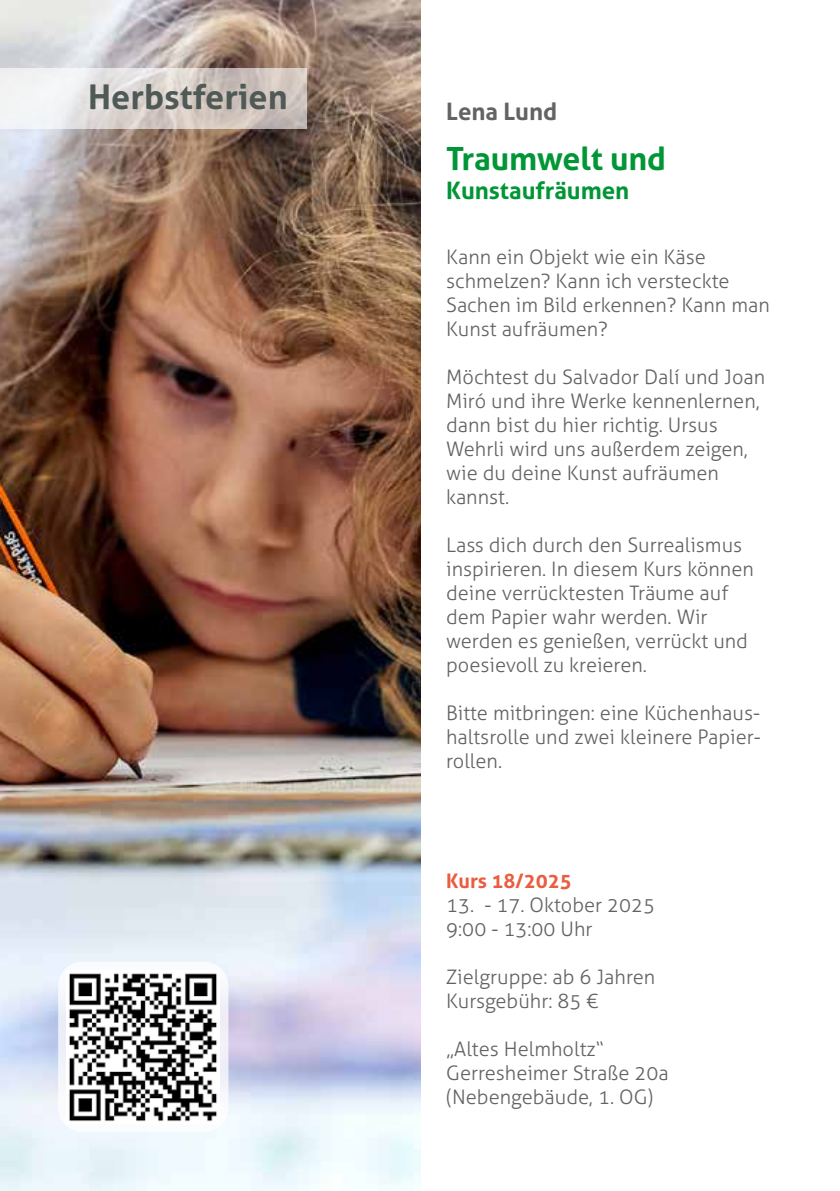
<style>
.page{position:relative;width:840px;height:1191px;background:#fff}
.page>*{position:absolute;margin:0;border:0;box-sizing:border-box;transform-origin:0 0}
.t1{font:700 34px "Aller";color:#4f5a56}
.t2{font:700 32px "Aller";color:#009636}
.t3{font:700 24px "Aller";color:#009636}
.t4{font:700 24px "Aller";color:#646363}
.t5{font:300 20px/24px "Aller";color:#646363}
.t6{font:700 20px "Aller";color:#eb5d40}
</style>
<div class="page">
<img style="left:0;top:0;width:420px;height:1191px">
<svg style="left:0;top:68px;width:306px;height:60px"></svg>
<div style="left:58px;top:961px;width:170px;height:170px;background:#fff;border-radius:24px"></div>
<img style="left:69px;top:973px;width:148px;height:149px">
<h1 class="t1" style="left:88px;top:76px;width:201px">Herbstferien</h1>
<p class="t4" style="left:446px;top:97px;width:112px">Lena Lund</p>
<h2 class="t2" style="left:446px;top:139px;width:221px">Traumwelt und</h2>
<p class="t3" style="left:446px;top:175px;width:184px">Kunstaufräumen</p>
<p class="t5" style="left:446px;top:245px;width:325px">Kann ein Objekt wie ein Käse schmelzen? Kann ich versteckte<br>Sachen im Bild erkennen? Kann man<br>Kunst aufräumen?</p>
<p class="t5" style="left:446px;top:365px;width:320px">Möchtest du Salvador Dalí und Joan<br>Miró und ihre Werke kennenlernen, dann bist du hier richtig. Ursus<br>Wehrli wird uns außerdem zeigen, wie du deine Kunst aufräumen kannst.</p>
<p class="t5" style="left:446px;top:533px;width:309px">Lass dich durch den Surrealismus inspirieren. In diesem Kurs können deine verrücktesten Träume auf dem Papier wahr werden. Wir werden es genießen, verrückt und poesievoll zu kreieren.</p>
<p class="t5" style="left:446px;top:701px;width:316px;text-align:justify">Bitte mitbringen: eine Küchenhaus&shy;haltsrolle und zwei kleinere Papier&shy;rollen.</p>
<p class="t6" style="left:446px;top:869px;width:127px">Kurs 18/2025</p>
<p class="t5" style="left:446px;top:893px;width:210px">13. - 17. Oktober 2025<br>9:00 - 13:00 Uhr</p>
<p class="t5" style="left:446px;top:965px;width:210px">Zielgruppe: ab 6 Jahren<br>Kursgebühr: 85 €</p>
<p class="t5" style="left:446px;top:1037px;width:224px">„Altes Helmholtz“<br>Gerresheimer Straße 20a (Nebengebäude, 1. OG)</p>
</div>
